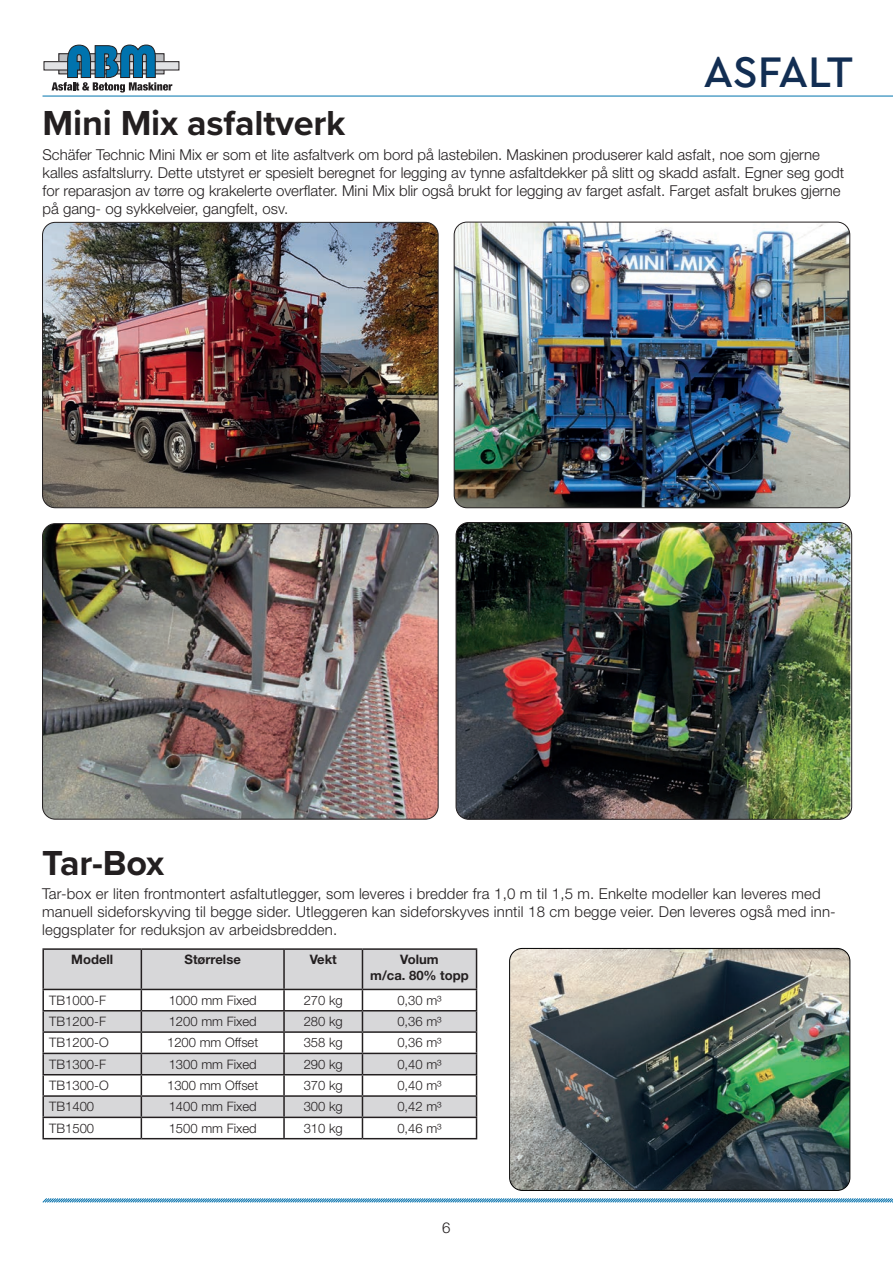
<style>
.page{position:relative;width:893px;height:1263px;background:#fff}
.page>*{position:absolute;margin:0;border:0;box-sizing:border-box;transform-origin:0 0}
.t1{font:500 45px "Cera PRO Modern";letter-spacing:-.01em;color:#122e53}
.t2{font:700 36px "Proxima Nova";letter-spacing:-.005em;color:#231f20}
.t3{font:300 15px/18px "Helvetica Neue LT Std";color:#231f20}
.t4{font:300 13.05px "Helvetica Neue LT Std";color:#231f20}
.t5{font:700 13.05px "Helvetica Neue LT Std";color:#231f20}
</style>
<div class="page">
<svg style="left:42px;top:1198px;width:851px;height:5px;background:#82b8d5"></svg>
<div style="left:44px;top:62px;width:135px;height:8px;background:#e1e2e4"></div>
<div style="left:44px;top:61px;width:135px;height:9px;border:1px solid #231f20"></div>
<svg style="left:52px;top:44px;width:120px;height:49px"></svg>
<hr style="left:48px;top:95px;width:127px;height:1px;background:#7f8184">
<hr style="left:43px;top:96px;width:850px;height:1px;background:#0073ae">
<div style="left:44px;top:950px;width:432px;height:39px;background:#d7d7d9"></div>
<svg style="left:44px;top:990px;width:432px;height:148px"></svg>
<hr style="left:42px;top:948px;width:99px;height:2px;background:#231f20">
<hr style="left:42px;top:950px;width:2px;height:39px;background:#231f20">
<hr style="left:141px;top:948px;width:143px;height:2px;background:#231f20">
<hr style="left:141px;top:950px;width:1px;height:39px;background:#231f20">
<hr style="left:284px;top:948px;width:78px;height:2px;background:#231f20">
<hr style="left:283px;top:950px;width:2px;height:39px;background:#231f20">
<hr style="left:362px;top:948px;width:115px;height:2px;background:#231f20">
<hr style="left:362px;top:950px;width:1px;height:39px;background:#231f20">
<hr style="left:476px;top:950px;width:1px;height:39px;background:#231f20">
<hr style="left:42px;top:989px;width:99px;height:1px;background:#231f20">
<hr style="left:42px;top:990px;width:2px;height:20px;background:#231f20">
<hr style="left:141px;top:989px;width:143px;height:1px;background:#231f20">
<hr style="left:284px;top:989px;width:78px;height:1px;background:#231f20">
<hr style="left:283px;top:990px;width:2px;height:20px;background:#231f20">
<hr style="left:362px;top:989px;width:115px;height:1px;background:#231f20">
<hr style="left:42px;top:1010px;width:99px;height:1px;background:#231f20">
<hr style="left:42px;top:1011px;width:2px;height:20px;background:#231f20">
<hr style="left:141px;top:1010px;width:143px;height:1px;background:#231f20">
<hr style="left:284px;top:1010px;width:78px;height:1px;background:#231f20">
<hr style="left:283px;top:1011px;width:2px;height:20px;background:#231f20">
<hr style="left:362px;top:1010px;width:115px;height:1px;background:#231f20">
<hr style="left:42px;top:1031px;width:99px;height:2px;background:#231f20">
<hr style="left:42px;top:1033px;width:2px;height:20px;background:#231f20">
<hr style="left:141px;top:1031px;width:143px;height:2px;background:#231f20">
<hr style="left:284px;top:1031px;width:78px;height:2px;background:#231f20">
<hr style="left:283px;top:1033px;width:2px;height:20px;background:#231f20">
<hr style="left:362px;top:1031px;width:115px;height:2px;background:#231f20">
<hr style="left:42px;top:1053px;width:99px;height:1px;background:#231f20">
<hr style="left:42px;top:1054px;width:2px;height:20px;background:#231f20">
<hr style="left:141px;top:1053px;width:143px;height:1px;background:#231f20">
<hr style="left:284px;top:1053px;width:78px;height:1px;background:#231f20">
<hr style="left:283px;top:1054px;width:2px;height:20px;background:#231f20">
<hr style="left:362px;top:1053px;width:115px;height:1px;background:#231f20">
<hr style="left:42px;top:1074px;width:99px;height:1px;background:#231f20">
<hr style="left:42px;top:1075px;width:2px;height:20px;background:#231f20">
<hr style="left:141px;top:1074px;width:143px;height:1px;background:#231f20">
<hr style="left:284px;top:1074px;width:78px;height:1px;background:#231f20">
<hr style="left:283px;top:1075px;width:2px;height:20px;background:#231f20">
<hr style="left:362px;top:1074px;width:115px;height:1px;background:#231f20">
<hr style="left:42px;top:1095px;width:99px;height:2px;background:#231f20">
<svg style="left:42px;top:1097px;width:2px;height:19px"></svg>
<hr style="left:141px;top:1095px;width:143px;height:2px;background:#231f20">
<hr style="left:284px;top:1095px;width:78px;height:2px;background:#231f20">
<svg style="left:283px;top:1097px;width:2px;height:19px"></svg>
<hr style="left:362px;top:1095px;width:115px;height:2px;background:#231f20">
<hr style="left:42px;top:1116px;width:99px;height:2px;background:#231f20">
<hr style="left:42px;top:1118px;width:2px;height:20px;background:#231f20">
<hr style="left:141px;top:1116px;width:143px;height:2px;background:#231f20">
<svg style="left:141px;top:990px;width:1px;height:148px"></svg>
<hr style="left:284px;top:1116px;width:78px;height:2px;background:#231f20">
<hr style="left:283px;top:1118px;width:2px;height:20px;background:#231f20">
<hr style="left:362px;top:1116px;width:115px;height:2px;background:#231f20">
<svg style="left:362px;top:990px;width:1px;height:148px"></svg>
<svg style="left:476px;top:990px;width:1px;height:148px"></svg>
<hr style="left:42px;top:1138px;width:99px;height:1px;background:#231f20">
<hr style="left:141px;top:1138px;width:143px;height:1px;background:#231f20">
<hr style="left:284px;top:1138px;width:78px;height:1px;background:#231f20">
<hr style="left:362px;top:1138px;width:115px;height:1px;background:#231f20">
<img style="left:43px;top:222px;width:395px;height:286px">
<div style="left:42px;top:222px;width:396px;height:286px;border:1px solid #231f20;border-radius:13px"></div>
<img style="left:43px;top:524px;width:395px;height:295px">
<div style="left:42px;top:523px;width:396px;height:296px;border:1px solid #231f20;border-radius:13px"></div>
<img style="left:456px;top:522px;width:394px;height:297px">
<div style="left:456px;top:522px;width:396px;height:297px;border:1px solid #231f20;border-radius:13px"></div>
<img style="left:454px;top:222px;width:396px;height:286px">
<div style="left:454px;top:222px;width:396px;height:286px;border:1px solid #231f20;border-radius:13px"></div>
<img style="left:510px;top:948px;width:340px;height:242px">
<div style="left:509px;top:948px;width:341px;height:242px;border:1px solid #000;border-radius:13px"></div>
<p class="t1" style="left:704px;top:42px;width:151px">ASFALT</p>
<p class="t2" style="left:43px;top:96px;width:304px">Mini Mix asfaltverk</p>
<p class="t3" style="left:43px;top:145px;width:803px">Schäfer Technic Mini Mix er som et lite asfaltverk om bord på lastebilen. Maskinen produserer kald asfalt, noe som gjerne kalles asfaltslurry. Dette utstyret er spesielt beregnet for legging av tynne asfaltdekker på slitt og skadd asfalt. Egner seg godt for reparasjon av tørre og krakelerte overflater. Mini Mix blir også brukt for legging av farget asfalt. Farget asfalt brukes gjerne på gang- og sykkelveier, gangfelt, osv.</p>
<p class="t2" style="left:42px;top:836px;width:124px">Tar-Box</p>
<p class="t3" style="left:42px;top:885px;width:795px">Tar-box er liten frontmontert asfaltutlegger, som leveres i bredder fra 1,0 m til 1,5 m. Enkelte modeller kan leveres med manuell sideforskyving til begge sider. Utleggeren kan sideforskyves inntil 18 cm begge veier. Den leveres også med inn&shy;leggsplater for reduksjon av arbeidsbredden.</p>
<p class="t5" style="left:71px;top:952px;width:44px">Modell</p>
<p class="t5" style="left:185px;top:952px;width:58px">Størrelse</p>
<p class="t5" style="left:310px;top:952px;width:29px">Vekt</p>
<p class="t5" style="left:400px;top:952px;width:40px">Volum</p>
<p class="t5" style="left:370px;top:967px;width:100px">m/ca. 80% topp</p>
<p class="t4" style="left:49px;top:992px;width:58px">TB1000-F</p>
<p class="t4" style="left:169px;top:992px;width:89px">1000 mm Fixed</p>
<p class="t4" style="left:304px;top:992px;width:41px">270 kg</p>
<p class="t4" style="left:397px;top:992px;width:46px">0,30 m³</p>
<p class="t4" style="left:49px;top:1013px;width:58px">TB1200-F</p>
<p class="t4" style="left:169px;top:1013px;width:89px">1200 mm Fixed</p>
<p class="t4" style="left:304px;top:1013px;width:41px">280 kg</p>
<p class="t4" style="left:397px;top:1013px;width:46px">0,36 m³</p>
<p class="t4" style="left:49px;top:1035px;width:61px">TB1200-O</p>
<p class="t4" style="left:167px;top:1035px;width:93px">1200 mm Offset</p>
<p class="t4" style="left:304px;top:1035px;width:41px">358 kg</p>
<p class="t4" style="left:397px;top:1035px;width:46px">0,36 m³</p>
<p class="t4" style="left:49px;top:1056px;width:58px">TB1300-F</p>
<p class="t4" style="left:169px;top:1056px;width:89px">1300 mm Fixed</p>
<p class="t4" style="left:304px;top:1056px;width:41px">290 kg</p>
<p class="t4" style="left:397px;top:1056px;width:46px">0,40 m³</p>
<p class="t4" style="left:49px;top:1077px;width:61px">TB1300-O</p>
<p class="t4" style="left:167px;top:1077px;width:93px">1300 mm Offset</p>
<p class="t4" style="left:304px;top:1077px;width:41px">370 kg</p>
<p class="t4" style="left:397px;top:1077px;width:46px">0,40 m³</p>
<p class="t4" style="left:49px;top:1099px;width:46px">TB1400</p>
<p class="t4" style="left:169px;top:1099px;width:89px">1400 mm Fixed</p>
<p class="t4" style="left:304px;top:1099px;width:41px">300 kg</p>
<p class="t4" style="left:397px;top:1099px;width:46px">0,42 m³</p>
<p class="t4" style="left:49px;top:1120px;width:46px">TB1500</p>
<p class="t4" style="left:169px;top:1120px;width:89px">1500 mm Fixed</p>
<p class="t4" style="left:304px;top:1120px;width:41px">310 kg</p>
<p class="t4" style="left:397px;top:1120px;width:46px">0,46 m³</p>
<p class="t3" style="left:442px;top:1218px;width:10px">6</p>
</div>
